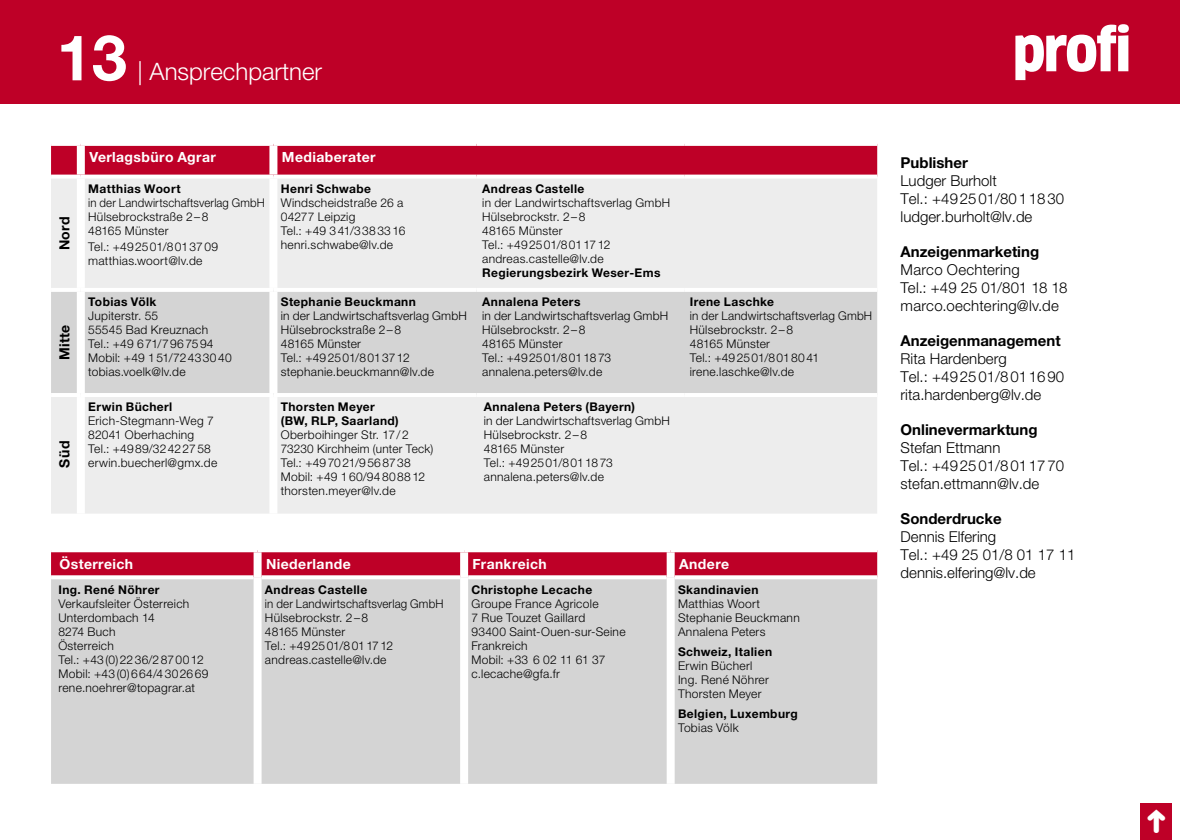
<style>
.page{position:relative;width:1180px;height:840px;background:#fff}
.page>*{position:absolute;margin:0;border:0;box-sizing:border-box;transform-origin:0 0}
.t1{font:700 63.2px "Helvetica Neue LT Pro";color:#fff}
.t2{font:300 24px "Helvetica Neue LT Pro";color:#fff}
.t3{font:300 15px/18px "Helvetica Neue LT Pro";color:#000}
.t4{font:700 15px "Helvetica Neue LT Pro";color:#000}
.t5{font:300 15px/18px "Helvetica Neue LT Pro";letter-spacing:.02em;color:#000}
.t6{font:700 14px "Helvetica Neue LT Pro";letter-spacing:.03em;color:#fff}
.t7{font:700 14px "Helvetica Neue LT Pro";letter-spacing:.025em;color:#000}
.t8{font:300 12px/14px "Helvetica Neue LT Pro";letter-spacing:.025em;color:#000}
.t9{font:700 12px/14px "Helvetica Neue LT Pro";letter-spacing:.03em;color:#000}
.t10{font:300 12px/14px "Helvetica Neue LT Pro";letter-spacing:.025em;color:#000;scale:.96 1}
.t11{font:300 12px/14px "Helvetica Neue LT Pro";letter-spacing:.025em;color:#000;scale:.95 1}
</style>
<div class="page">
<div style="left:0;top:0;width:1179px;height:103px;background:#be0027"></div>
<svg style="left:1015px;top:24px;width:113px;height:56px"></svg>
<div style="left:51px;top:552px;width:826px;height:23px;background:#be0027"></div>
<div style="left:51px;top:579px;width:826px;height:204px;background:#d4d4d4"></div>
<svg style="left:51px;top:575px;width:202px;height:2px"></svg>
<svg style="left:261px;top:575px;width:199px;height:4px"></svg>
<svg style="left:468px;top:575px;width:198px;height:2px"></svg>
<svg style="left:674px;top:575px;width:203px;height:3px"></svg>
<div style="left:253px;top:552px;width:8px;height:25px;background:#fff"></div>
<div style="left:253px;top:577px;width:8px;height:206px;background:#fff"></div>
<div style="left:460px;top:552px;width:8px;height:25px;background:#fff"></div>
<div style="left:460px;top:577px;width:8px;height:206px;background:#fff"></div>
<div style="left:666px;top:552px;width:8px;height:25px;background:#fff"></div>
<div style="left:666px;top:577px;width:8px;height:206px;background:#fff"></div>
<div style="left:51px;top:146px;width:826px;height:28px;background:#be0027"></div>
<div style="left:51px;top:179px;width:826px;height:334px;background:#ededed"></div>
<div style="left:51px;top:292px;width:826px;height:101px;background:#d4d4d4"></div>
<div style="left:77px;top:146px;width:8px;height:28px;background:#fff"></div>
<div style="left:77px;top:178px;width:8px;height:110px;background:#fff"></div>
<div style="left:77px;top:292px;width:8px;height:101px;background:#fff"></div>
<div style="left:77px;top:397px;width:8px;height:116px;background:#fff"></div>
<div style="left:269px;top:146px;width:8px;height:28px;background:#fff"></div>
<div style="left:269px;top:178px;width:8px;height:110px;background:#fff"></div>
<div style="left:269px;top:292px;width:8px;height:101px;background:#fff"></div>
<div style="left:269px;top:397px;width:8px;height:116px;background:#fff"></div>
<hr style="left:51px;top:393px;width:30px;height:4px;background:#fff">
<hr style="left:81px;top:393px;width:192px;height:4px;background:#fff">
<hr style="left:273px;top:393px;width:203px;height:4px;background:#fff">
<hr style="left:476px;top:393px;width:208px;height:4px;background:#fff">
<hr style="left:684px;top:393px;width:193px;height:4px;background:#fff">
<svg style="left:51px;top:144px;width:30px;height:2px"></svg>
<svg style="left:81px;top:145px;width:192px;height:1px"></svg>
<svg style="left:273px;top:144px;width:203px;height:2px"></svg>
<svg style="left:476px;top:144px;width:208px;height:2px"></svg>
<svg style="left:684px;top:144px;width:193px;height:2px"></svg>
<svg style="left:51px;top:174px;width:30px;height:3px"></svg>
<svg style="left:81px;top:174px;width:192px;height:1px"></svg>
<svg style="left:273px;top:174px;width:203px;height:3px"></svg>
<svg style="left:476px;top:174px;width:208px;height:3px"></svg>
<svg style="left:684px;top:174px;width:193px;height:3px"></svg>
<hr style="left:51px;top:288px;width:30px;height:4px;background:#fff">
<hr style="left:81px;top:288px;width:192px;height:4px;background:#fff">
<hr style="left:273px;top:288px;width:203px;height:4px;background:#fff">
<hr style="left:476px;top:288px;width:208px;height:4px;background:#fff">
<hr style="left:684px;top:288px;width:193px;height:4px;background:#fff">
<div style="left:1140px;top:802px;width:32px;height:37px;background:#be0027"></div>
<h1 class="t1" style="left:57px;top:18px;width:72px">13</h1>
<h2 class="t2" style="left:137px;top:56px;width:186px">| Ansprechpartner</h2>
<p class="t7" style="left:56px;top:250px;width:36px;rotate:-90deg">Nord</p>
<p class="t7" style="left:56px;top:360px;width:37px;rotate:-90deg">Mitte</p>
<p class="t7" style="left:56px;top:467px;width:28px;rotate:-90deg">Süd</p>
<p class="t6" style="left:89px;top:148px;width:128px">Verlagsbüro Agrar</p>
<p class="t6" style="left:282px;top:148px;width:95px">Mediaberater</p>
<p class="t9" style="left:88px;top:181px;width:94px">Matthias Woort</p>
<p class="t11" style="left:88px;top:195px;width:187px">in der Landwirtschaftsverlag GmbH<br>Hülsebrockstraße 2–8<br>48165 Münster</p>
<p class="t8" style="left:88px;top:239px;width:131px">Tel.: +492501/8013709 matthias.woort@lv.de</p>
<p class="t9" style="left:88px;top:294px;width:70px">Tobias Völk</p>
<p class="t8" style="left:88px;top:308px;width:145px">Jupiterstr. 55<br>55545 Bad Kreuznach<br>Tel.: +49 671/7967594<br>Mobil: +49 151/72433040 tobias.voelk@lv.de</p>
<p class="t9" style="left:88px;top:399px;width:86px">Erwin Bücherl</p>
<p class="t8" style="left:88px;top:413px;width:130px">Erich-Stegmann-Weg 7<br>82041 Oberhaching<br>Tel.: +4989/32422758 erwin.buecherl@gmx.de</p>
<p class="t9" style="left:281px;top:181px;width:92px">Henri Schwabe</p>
<p class="t8" style="left:281px;top:195px;width:126px">Windscheidstraße 26 a<br>04277 Leipzig<br>Tel.: +49 341/3383316 henri.schwabe@lv.de</p>
<p class="t9" style="left:281px;top:294px;width:137px">Stephanie Beuckmann</p>
<p class="t8" style="left:281px;top:308px;width:187px">in der Landwirtschaftsverlag GmbH<br>Hülsebrockstraße 2–8<br>48165 Münster<br>Tel.: +492501/8013712 stephanie.beuckmann@lv.de</p>
<p class="t9" style="left:281px;top:399px;width:119px">Thorsten Meyer (BW, RLP, Saarland)</p>
<p class="t8" style="left:281px;top:427px;width:154px">Oberboihinger Str. 17/2<br>73230 Kirchheim (unter Teck)<br>Tel.: +497021/9568738<br>Mobil: +49 160/94808812 thorsten.meyer@lv.de</p>
<p class="t9" style="left:482px;top:181px;width:104px">Andreas Castelle</p>
<p class="t8" style="left:482px;top:195px;width:189px">in der Landwirtschaftsverlag GmbH<br>Hülsebrockstr. 2–8<br>48165 Münster<br>Tel.: +492501/8011712 andreas.castelle@lv.de</p>
<p class="t9" style="left:482px;top:265px;width:180px">Regierungsbezirk Weser-Ems</p>
<p class="t9" style="left:482px;top:294px;width:100px">Annalena Peters</p>
<p class="t8" style="left:482px;top:308px;width:187px">in der Landwirtschaftsverlag GmbH<br>Hülsebrockstr. 2–8<br>48165 Münster<br>Tel.: +492501/8011873 annalena.peters@lv.de</p>
<p class="t9" style="left:484px;top:399px;width:153px">Annalena Peters (Bayern)</p>
<p class="t8" style="left:484px;top:413px;width:187px">in der Landwirtschaftsverlag GmbH<br>Hülsebrockstr. 2–8<br>48165 Münster<br>Tel.: +492501/8011873 annalena.peters@lv.de</p>
<p class="t9" style="left:689px;top:294px;width:86px">Irene Laschke</p>
<p class="t8" style="left:689px;top:308px;width:184px">in der Landwirtschaftsverlag GmbH<br>Hülsebrockstr. 2–8<br>48165 Münster<br>Tel.: +492501/8018041 irene.laschke@lv.de</p>
<p class="t6" style="left:60px;top:554px;width:75px">Österreich</p>
<p class="t6" style="left:266px;top:554px;width:86px">Niederlande</p>
<p class="t6" style="left:472px;top:554px;width:75px">Frankreich</p>
<p class="t6" style="left:679px;top:554px;width:52px">Andere</p>
<p class="t9" style="left:58px;top:582px;width:103px">Ing. René Nöhrer</p>
<p class="t8" style="left:58px;top:596px;width:151px">Verkaufsleiter Österreich<br>Unterdombach 14<br>8274 Buch<br>Österreich<br>Tel.: +43(0)2236/2870012<br>Mobil: +43(0)664/4302669 rene.noehrer@topagrar.at</p>
<p class="t9" style="left:265px;top:582px;width:104px">Andreas Castelle</p>
<p class="t10" style="left:265px;top:596px;width:187px">in der Landwirtschaftsverlag GmbH<br>Hülsebrockstr. 2–8<br>48165 Münster<br>Tel.: +492501/8011712 andreas.castelle@lv.de</p>
<p class="t9" style="left:471px;top:582px;width:122px">Christophe Lecache</p>
<p class="t8" style="left:471px;top:596px;width:155px">Groupe France Agricole<br>7 Rue Touzet Gaillard<br>93400 Saint-Ouen-sur-Seine<br>Frankreich<br>Mobil: +33 6 02 11 61 37 c.lecache@gfa.fr</p>
<p class="t9" style="left:678px;top:582px;width:82px">Skandinavien</p>
<p class="t8" style="left:678px;top:596px;width:123px">Matthias Woort<br>Stephanie Beuckmann<br>Annalena Peters</p>
<p class="t9" style="left:678px;top:644px;width:96px">Schweiz, Italien</p>
<p class="t8" style="left:678px;top:658px;width:92px">Erwin Bücherl<br>Ing. René Nöhrer<br>Thorsten Meyer</p>
<p class="t9" style="left:678px;top:705px;width:121px">Belgien, Luxemburg</p>
<p class="t8" style="left:678px;top:719px;width:62px">Tobias Völk</p>
<p class="t4" style="left:900px;top:153px;width:69px">Publisher</p>
<p class="t3" style="left:900px;top:171px;width:165px">Ludger Burholt<br>Tel.: +492501/8011830 ludger.burholt@lv.de</p>
<p class="t4" style="left:900px;top:242px;width:140px">Anzeigenmarketing</p>
<p class="t5" style="left:900px;top:260px;width:168px">Marco Oechtering<br>Tel.: +49 25 01/801 18 18 marco.oechtering@lv.de</p>
<p class="t4" style="left:900px;top:331px;width:161px">Anzeigenmanagement</p>
<p class="t3" style="left:900px;top:349px;width:165px">Rita Hardenberg<br>Tel.: +492501/8011690 rita.hardenberg@lv.de</p>
<p class="t4" style="left:900px;top:420px;width:138px">Onlinevermarktung</p>
<p class="t3" style="left:900px;top:438px;width:165px">Stefan Ettmann<br>Tel.: +492501/8011770 stefan.ettmann@lv.de</p>
<p class="t4" style="left:900px;top:509px;width:103px">Sonderdrucke</p>
<p class="t3" style="left:900px;top:527px;width:176px">Dennis Elfering<br>Tel.: +49 25 01/8 01 17 11 dennis.elfering@lv.de</p>
</div>
